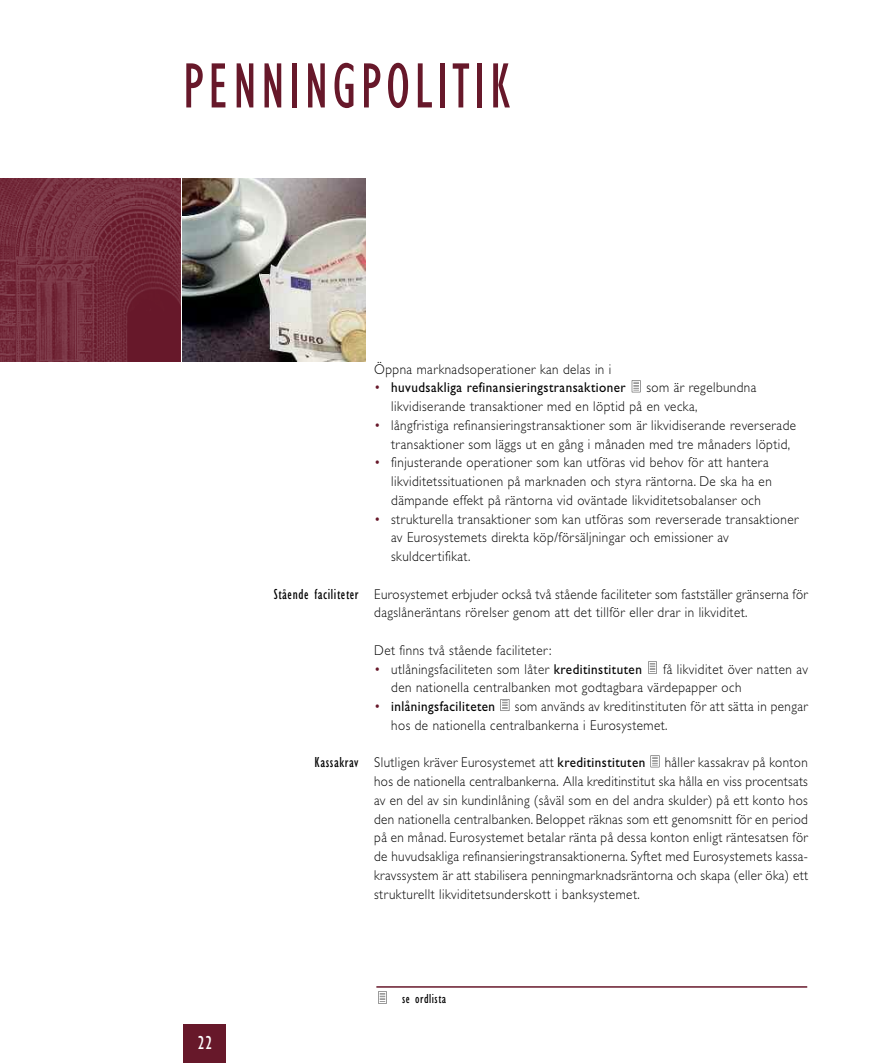
<style>
.page{position:relative;width:893px;height:1063px;background:#fff}
.page>*{position:absolute;margin:0;border:0;box-sizing:border-box;transform-origin:0 0}
.t1{font:condensed 66px "Gill Sans";letter-spacing:.08em;color:#67182a;scale:.85 1}
.t2{font:condensed 19.5px "Gill Sans";color:#fff;scale:.95 1}
.t3{font:condensed 15px "Gill Sans";letter-spacing:.045em;color:#000;scale:.95 1}
.t4{font:300 14.25px/18.8px "Gill Sans";letter-spacing:.035em;color:#000;scale:.92 1}
.t5{font:14.25px "Gill Sans";letter-spacing:.035em;color:#000;scale:.92 1}
.t6{font:condensed 13.5px "Gill Sans";letter-spacing:.045em;color:#000;scale:.95 1}
.s1{font-weight:300;color:#67182a}
.s2{color:#67182a}
.s3{font-weight:400}
</style>
<div class="page">
<svg style="left:651px;top:755px;width:8px;height:12px"></svg>
<svg style="left:501px;top:699px;width:8px;height:12px"></svg>
<svg style="left:648px;top:662px;width:9px;height:12px"></svg>
<svg style="left:632px;top:380px;width:8px;height:12px"></svg>
<div style="left:183px;top:1025px;width:43px;height:38px;background:#67182a"></div>
<img style="left:0;top:178px;width:181px;height:183px">
<img style="left:183px;top:178px;width:183px;height:183px">
<hr style="left:376px;top:986px;width:431px;height:2px;background:#67182a">
<svg style="left:378px;top:992px;width:9px;height:11px"></svg>
<h1 class="t1" style="left:183px;top:60px;width:386px">PENNINGPOLITIK</h1>
<h2 class="t2" style="left:198px;top:1035px;width:17px">22</h2>
<p class="t3" style="left:274px;top:588px;width:91px">Stående faciliteter</p>
<p class="t3" style="left:315px;top:757px;width:48px">Kassakrav</p>
<p class="t4" style="left:374px;top:359px;width:259px">Öppna marknadsoperationer kan delas in i</p>
<p class="t5" style="left:374px;top:379px;width:275px"><span class="s1">•</span> huvudsakliga refinansieringstransaktioner</p>
<p class="t4" style="left:391px;top:378px;width:398px;text-indent:255px">som är regelbundna likvidiserande transaktioner med en löptid på en vecka,</p>
<p class="t4" style="left:391px;top:415px;width:442px;text-indent:-17px"><span class="s2">•</span> långfristiga refinansieringstransaktioner som är likvidiserande reverserade transaktioner som läggs ut en gång i månaden med tre månaders löptid,</p>
<p class="t4" style="left:391px;top:453px;width:415px;text-indent:-17px"><span class="s2">•</span> finjusterande operationer som kan utföras vid behov för att hantera likviditetssituationen på marknaden och styra räntorna. De ska ha en dämpande effekt på räntorna vid oväntade likviditetsobalanser och</p>
<p class="t4" style="left:391px;top:509px;width:444px;text-indent:-17px"><span class="s2">•</span> strukturella transaktioner som kan utföras som reverserade transaktioner av Eurosystemets direkta köp/försäljningar och emissioner av skuldcertifikat.</p>
<p class="t4" style="left:374px;top:584px;width:473px">Eurosystemet erbjuder också två stående faciliteter som fastställer gränserna för dagslåneräntans rörelser genom att det tillför eller drar in likviditet.</p>
<p class="t4" style="left:374px;top:640px;width:194px">Det finns två stående faciliteter:</p>
<p class="t4" style="left:374px;top:659px;width:292px"><span class="s2">•</span> utlåningsfaciliteten som låter <span class="s3">kreditinstituten</span></p>
<p class="t4" style="left:391px;top:659px;width:454px;text-indent:272px">få likviditet över natten av den nationella centralbanken mot godtagbara värdepapper och</p>
<p class="t5" style="left:374px;top:698px;width:133px"><span class="s1">•</span> inlåningsfaciliteten</p>
<p class="t4" style="left:391px;top:697px;width:454px;text-indent:123px">som används av kreditinstituten för att sätta in pengar hos de nationella centralbankerna i Eurosystemet.</p>
<p class="t4" style="left:374px;top:753px;width:296px">Slutligen kräver Eurosystemet att <span class="s3">kreditinstituten</span></p>
<p class="t4" style="left:374px;top:753px;width:473px;text-align:justify;text-indent:290px">håller kassakrav på konton hos de nationella centralbankerna. Alla kreditinstitut ska hålla en viss procentsats av en del av sin kundinlåning (såväl som en del andra skulder) på ett konto hos den nationella centralbanken. Beloppet räknas som ett genomsnitt för en period på en månad. Eurosystemet betalar ränta på dessa konton enligt räntesatsen för de huvudsakliga refinansieringstransaktionerna. Syftet med Eurosystemets kassa&shy;kravssystem är att stabilisera penningmarknadsräntorna och skapa (eller öka) ett strukturellt likviditetsunderskott i banksystemet.</p>
<p class="t6" style="left:402px;top:994px;width:48px">se ordlista</p>
</div>
